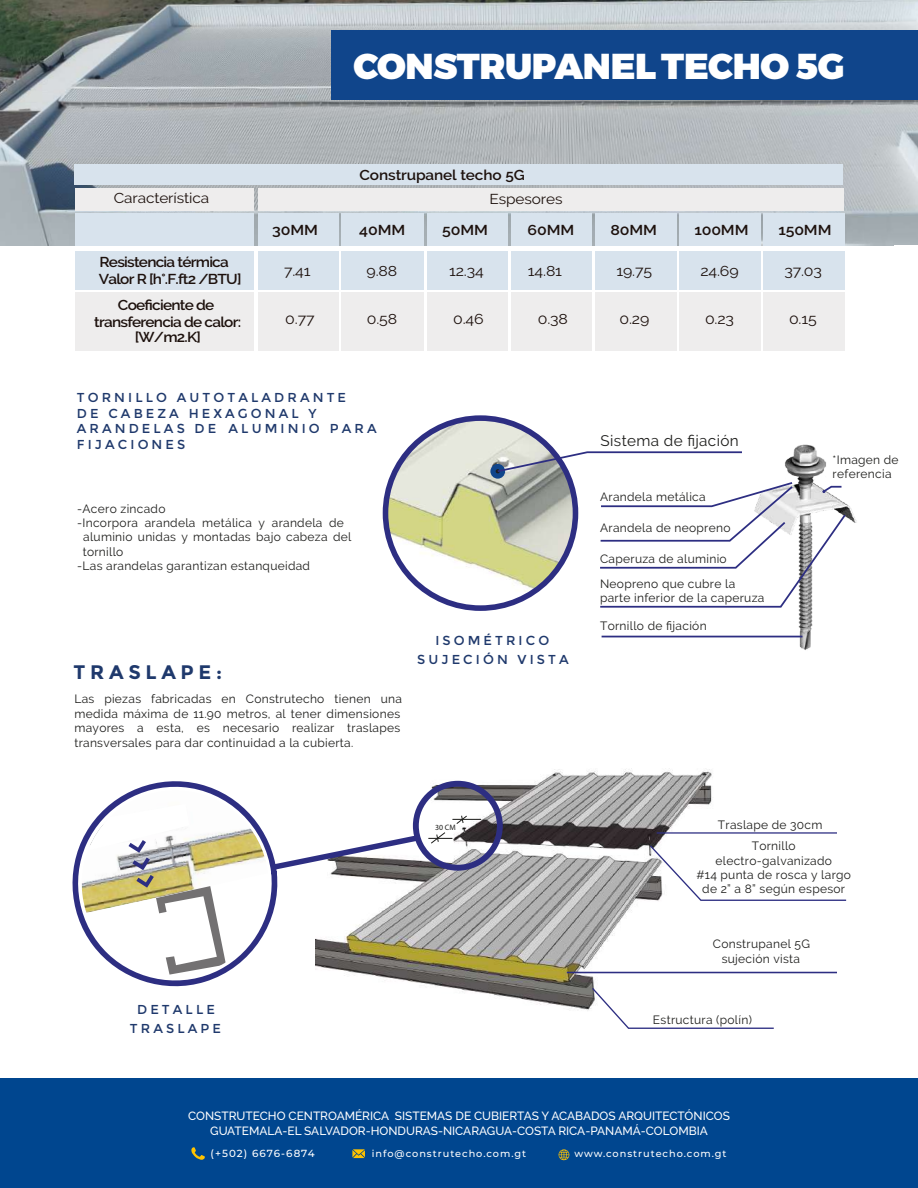
<style>
.page{position:relative;width:918px;height:1188px;background:#fff}
.page>*{position:absolute;margin:0;border:0;box-sizing:border-box;transform-origin:0 0}
.t1{font:900 36px "Montserrat";letter-spacing:-.01em;color:#fff}
.t2{font:700 19.65px "Montserrat";letter-spacing:.24em;color:#1f396c}
.t3{font:15.3px "Raleway";letter-spacing:.025em;color:#1d1d1b}
.t4{font:600 14.25px/17.1px "Raleway";letter-spacing:-.05em;color:#1d110d;scale:1.08 1}
.t5{font:14.25px "Raleway";letter-spacing:-.01em;color:#1d110d;scale:1.11 1}
.t6{font:600 14.25px "Raleway";letter-spacing:-.05em;color:#1d110d;scale:1.11 1}
.t7{font:14.25px "Raleway";letter-spacing:-.01em;color:#1d110d;scale:1.08 1}
.t8{font:600 14.25px "Raleway";letter-spacing:-.01em;color:#1d110d;scale:1.08 1}
.t9{font:12.9px/15.6px "Montserrat";letter-spacing:.24em;color:#1f396c;text-align:center}
.t10{font:12px/14.4px "Raleway";letter-spacing:.025em;color:#1d1d1b;text-align:center}
.t11{font:500 11.85px/14.9px "Raleway";color:#fff;text-align:center}
.t12{font:500 10.35px "Montserrat";letter-spacing:.1em;color:#fff}
.t13{font:500 9.75px "Montserrat";letter-spacing:.1em;color:#fff}
.t14{font:7.8px "Myriad Pro";color:#1d1d1b}
</style>
<div class="page">
<img style="left:1px;top:0;width:917px;height:245px">
<div style="left:427px;top:213px;width:81px;height:33px;background:#d8e3ed"></div>
<div style="left:427px;top:251px;width:81px;height:39px;background:#d8e3ed"></div>
<div style="left:427px;top:292px;width:81px;height:59px;background:#eeeded"></div>
<div style="left:512px;top:213px;width:80px;height:33px;background:#d8e3ed"></div>
<div style="left:512px;top:251px;width:80px;height:39px;background:#d8e3ed"></div>
<div style="left:512px;top:292px;width:80px;height:59px;background:#eeeded"></div>
<div style="left:595px;top:213px;width:81px;height:33px;background:#d8e3ed"></div>
<div style="left:595px;top:251px;width:81px;height:39px;background:#d8e3ed"></div>
<div style="left:595px;top:292px;width:81px;height:59px;background:#eeeded"></div>
<div style="left:75px;top:165px;width:768px;height:20px;background:#d8e3ed"></div>
<div style="left:75px;top:188px;width:179px;height:23px;background:#eeeded"></div>
<div style="left:258px;top:188px;width:585px;height:23px;background:#eeeded"></div>
<div style="left:75px;top:213px;width:179px;height:33px;background:#d8e3ed"></div>
<div style="left:75px;top:251px;width:179px;height:39px;background:#d8e3ed"></div>
<div style="left:75px;top:292px;width:179px;height:59px;background:#eeeded"></div>
<div style="left:258px;top:213px;width:81px;height:33px;background:#d8e3ed"></div>
<div style="left:258px;top:251px;width:81px;height:39px;background:#d8e3ed"></div>
<div style="left:258px;top:292px;width:81px;height:59px;background:#eeeded"></div>
<div style="left:341px;top:213px;width:83px;height:33px;background:#d8e3ed"></div>
<div style="left:341px;top:251px;width:83px;height:39px;background:#d8e3ed"></div>
<div style="left:341px;top:292px;width:83px;height:59px;background:#eeeded"></div>
<div style="left:679px;top:213px;width:81px;height:33px;background:#d8e3ed"></div>
<div style="left:679px;top:251px;width:81px;height:39px;background:#d8e3ed"></div>
<div style="left:679px;top:292px;width:81px;height:59px;background:#eeeded"></div>
<div style="left:763px;top:213px;width:81px;height:33px;background:#d8e3ed"></div>
<div style="left:763px;top:251px;width:81px;height:39px;background:#d8e3ed"></div>
<div style="left:763px;top:292px;width:81px;height:59px;background:#eeeded"></div>
<img style="left:414px;top:768px;width:313px;height:243px">
<hr style="left:567px;top:972px;width:270px;height:1px;background:#2d2e82">
<hr style="left:657px;top:832px;width:180px;height:2px;background:#2d2e82">
<svg style="left:649px;top:844px;width:198px;height:58px"></svg>
<svg style="left:591px;top:986px;width:183px;height:43px"></svg>
<svg style="left:72px;top:854px;width:132px;height:133px"></svg>
<svg style="left:77px;top:778px;width:429px;height:204px"></svg>
<img style="left:750px;top:444px;width:107px;height:206px">
<img style="left:386px;top:418px;width:189px;height:190px;border-radius:95px">
<div style="left:383px;top:415px;width:195px;height:196px;border:6px solid #2d2e82;border-radius:50%"></div>
<svg style="left:490px;top:464px;width:15px;height:15px"></svg>
<svg style="left:496px;top:450px;width:246px;height:23px"></svg>
<hr style="left:602px;top:636px;width:200px;height:1px;background:#2d2e82">
<svg style="left:600px;top:481px;width:247px;height:128px"></svg>
<div style="left:332px;top:30px;width:586px;height:70px;background:#10458b"></div>
<div style="left:0;top:1078px;width:918px;height:110px;background:#00468f"></div>
<svg style="left:191px;top:1147px;width:14px;height:13px"></svg>
<svg style="left:352px;top:1149px;width:13px;height:9px"></svg>
<svg style="left:558px;top:1149px;width:11px;height:12px"></svg>
<h1 class="t1" style="left:353px;top:44px;width:493px">CONSTRUPANELTECHO 5G</h1>
<p class="t8" style="left:360px;top:166px;width:154px">Construpanel techo 5G</p>
<p class="t7" style="left:114px;top:189px;width:90px">Característica</p>
<p class="t7" style="left:490px;top:191px;width:69px">Espesores</p>
<p class="t6" style="left:442px;top:222px;width:43px">50MM</p>
<p class="t6" style="left:610px;top:222px;width:43px">80MM</p>
<p class="t4" style="left:99px;top:254px;width:134px">Resistencia térmica<br>Valor R [h°.F.ft2 /BTU]</p>
<p class="t4" style="left:94px;top:296px;width:137px;text-align:center">Coeficiente de transferencia de calor:</p>
<p class="t4" style="left:135px;top:329px;width:63px">[W/m2.K]</p>
<p class="t6" style="left:528px;top:222px;width:44px">60MM</p>
<p class="t6" style="left:359px;top:222px;width:43px">40MM</p>
<p class="t6" style="left:272px;top:222px;width:43px">30MM</p>
<p class="t5" style="left:284px;top:263px;width:26px">7.41</p>
<p class="t5" style="left:285px;top:310px;width:28px">0.77</p>
<p class="t5" style="left:528px;top:263px;width:32px">14.81</p>
<p class="t5" style="left:616px;top:263px;width:34px">19.75</p>
<p class="t5" style="left:367px;top:263px;width:29px">9.88</p>
<p class="t5" style="left:449px;top:263px;width:33px">12.34</p>
<p class="t5" style="left:453px;top:310px;width:29px">0.46</p>
<p class="t5" style="left:620px;top:310px;width:28px">0.29</p>
<p class="t5" style="left:538px;top:310px;width:29px">0.38</p>
<p class="t5" style="left:367px;top:310px;width:29px">0.58</p>
<p class="t6" style="left:694px;top:222px;width:50px">100MM</p>
<p class="t6" style="left:778px;top:222px;width:49px">150MM</p>
<p class="t5" style="left:700px;top:263px;width:36px">24.69</p>
<p class="t5" style="left:784px;top:263px;width:35px">37.03</p>
<p class="t5" style="left:705px;top:310px;width:28px">0.23</p>
<p class="t5" style="left:789px;top:310px;width:27px">0.15</p>
<p class="t9" style="left:77px;top:390px;width:301px;text-align:left">TORNILLO AUTOTALADRANTE<br>DE CABEZA HEXAGONAL Y<br>ARANDELAS DE ALUMINIO PARA<br>FIJACIONES</p>
<p class="t10" style="left:77px;top:501px;width:90px">-Acero zincado</p>
<p class="t10" style="left:77px;top:515px;width:268px">-Incorpora arandela metálica y arandela de</p>
<p class="t10" style="left:83px;top:530px;width:270px">aluminio unidas y montadas bajo cabeza del</p>
<p class="t10" style="left:83px;top:544px;width:42px">tornillo</p>
<p class="t10" style="left:77px;top:559px;width:234px">-Las arandelas garantizan estanqueidad</p>
<h2 class="t2" style="left:74px;top:660px;width:150px">TRASLAPE:</h2>
<p class="t10" style="left:74px;top:692px;width:329px;text-align:left">Las piezas fabricadas en Construtecho tienen una medida máxima de 11.90 metros, al tener dimensiones mayores a esta, es necesario realizar traslapes transversales para dar continuidad a la cubierta.</p>
<p class="t9" style="left:417px;top:632px;width:153px;line-height:18.9px">ISOMÉTRICO<br>SUJECIÓN VISTA</p>
<p class="t3" style="left:601px;top:432px;width:140px">Sistema de fijación</p>
<p class="t10" style="left:600px;top:490px;width:107px">Arandela metálica</p>
<p class="t10" style="left:600px;top:520px;width:132px">Arandela de neopreno</p>
<p class="t10" style="left:600px;top:545px;width:137px;line-height:25.5px;text-align:left">Caperuza de aluminio<br>Neopreno que cubre la</p>
<p class="t10" style="left:600px;top:591px;width:166px">parte inferior de la caperuza</p>
<p class="t10" style="left:600px;top:619px;width:108px">Tornillo de fijación</p>
<p class="t10" style="left:833px;top:452px;width:68px;text-align:left">*Imagen de referencia</p>
<p class="t9" style="left:130px;top:1000px;width:93px;line-height:19.2px">DETALLE<br>TRASLAPE</p>
<p class="t14" style="left:435px;top:823px;width:22px">30 CM</p>
<p class="t10" style="left:718px;top:814px;width:106px;line-height:21.5px">Traslape de 30cm<br>Tornillo</p>
<p class="t10" style="left:696px;top:853px;width:156px">electro-galvanizado<br>#14 punta de rosca y largo de 2” a 8” según espesor</p>
<p class="t10" style="left:713px;top:937px;width:99px">Construpanel 5G sujeción vista</p>
<p class="t10" style="left:653px;top:1013px;width:100px">Estructura (polín)</p>
<p class="t11" style="left:188px;top:1108px;width:543px">CONSTRUTECHO CENTROAMÉRICA SISTEMAS DE CUBIERTAS Y ACABADOS ARQUITECTÓNICOS<br>GUATEMALA-EL SALVADOR-HONDURAS-NICARAGUA-COSTA RICA-PANAMÁ-COLOMBIA</p>
<p class="t12" style="left:211px;top:1146px;width:106px">(+502) 6676-6874</p>
<p class="t13" style="left:372px;top:1147px;width:156px">info@construtecho.com.gt</p>
<p class="t13" style="left:574px;top:1147px;width:154px">www.construtecho.com.gt</p>
</div>
